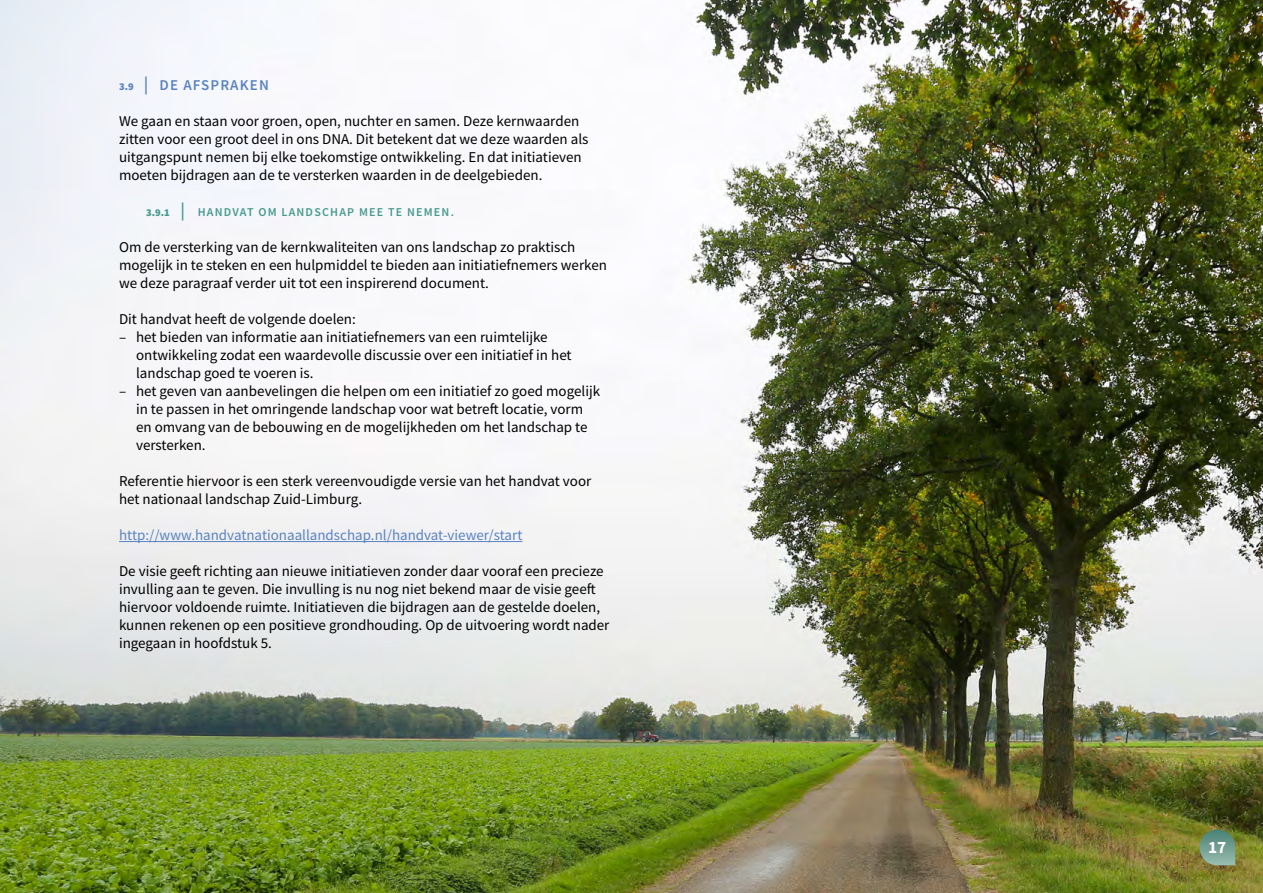
<style>
.page{position:relative;width:1263px;height:893px;background:#fff}
.page>*{position:absolute;margin:0;border:0;box-sizing:border-box;transform-origin:0 0}
.t1{font:700 17.4px "Source Sans Pro";color:#fff}
.t2{font:15px/18px "Source Sans Pro";color:#000}
.t3{font:15px "Source Sans Pro";color:#5a84c1}
.t4{font:600 15px "Source Sans Pro";letter-spacing:.075em;color:#5a84c1}
.t5{font:600 12px "Source Sans Pro";letter-spacing:.1em;color:#47998e}
.s1{font-weight:900;font-size:10.5px}
.s2{font-size:18px}
</style>
<div class="page">
<img style="left:0;top:0;width:1263px;height:893px">
<hr style="left:119px;top:541px;width:403px;height:1px;background:#5a84c1">
<svg style="left:1199px;top:829px;width:36px;height:36px"></svg>
<p class="t4" style="left:119px;top:75px;width:151px"><span class="s1">3.9</span> <span class="s2">|</span> DE AFSPRAKEN</p>
<p class="t2" style="left:119px;top:112px;width:471px">We gaan en staan voor groen, open, nuchter en samen. Deze kernwaarden zitten voor een groot deel in ons DNA. Dit betekent dat we deze waarden als uitgangspunt nemen bij elke toekomstige ontwikkeling. En dat initiatieven moeten bijdragen aan de te versterken waarden in de deelgebieden.</p>
<p class="t5" style="left:146px;top:204px;width:309px"><span class="s1">3.9.1</span> <span class="s2">|</span> HANDVAT OM LANDSCHAP MEE TE NEMEN.</p>
<p class="t2" style="left:119px;top:238px;width:489px">Om de versterking van de kernkwaliteiten van ons landschap zo praktisch mogelijk in te steken en een hulpmiddel te bieden aan initiatiefnemers werken we deze paragraaf verder uit tot een inspirerend document.</p>
<p class="t2" style="left:119px;top:310px;width:238px">Dit handvat heeft de volgende doelen:</p>
<p class="t2" style="left:136px;top:328px;width:437px;text-indent:-17px">– het bieden van informatie aan initiatiefnemers van een ruimtelijke ontwikkeling zodat een waardevolle discussie over een initiatief in het landschap goed te voeren is.</p>
<p class="t2" style="left:136px;top:382px;width:466px;text-indent:-17px">– het geven van aanbevelingen die helpen om een initiatief zo goed mogelijk in te passen in het omringende landschap voor wat betreft locatie, vorm en omvang van de bebouwing en de mogelijkheden om het landschap te versterken.</p>
<p class="t2" style="left:119px;top:472px;width:474px">Referentie hiervoor is een sterk vereenvoudigde versie van het handvat voor het nationaal landschap Zuid-Limburg.</p>
<p class="t3" style="left:119px;top:525px;width:405px">http://www.handvatnationaallandschap.nl/handvat-viewer/start</p>
<p class="t2" style="left:119px;top:562px;width:492px">De visie geeft richting aan nieuwe initiatieven zonder daar vooraf een precieze invulling aan te geven. Die invulling is nu nog niet bekend maar de visie geeft hiervoor voldoende ruimte. Initiatieven die bijdragen aan de gestelde doelen, kunnen rekenen op een positieve grondhouding. Op de uitvoering wordt nader ingegaan in hoofdstuk 5.</p>
<p class="t1" style="left:1208px;top:835px;width:20px">17</p>
</div>
